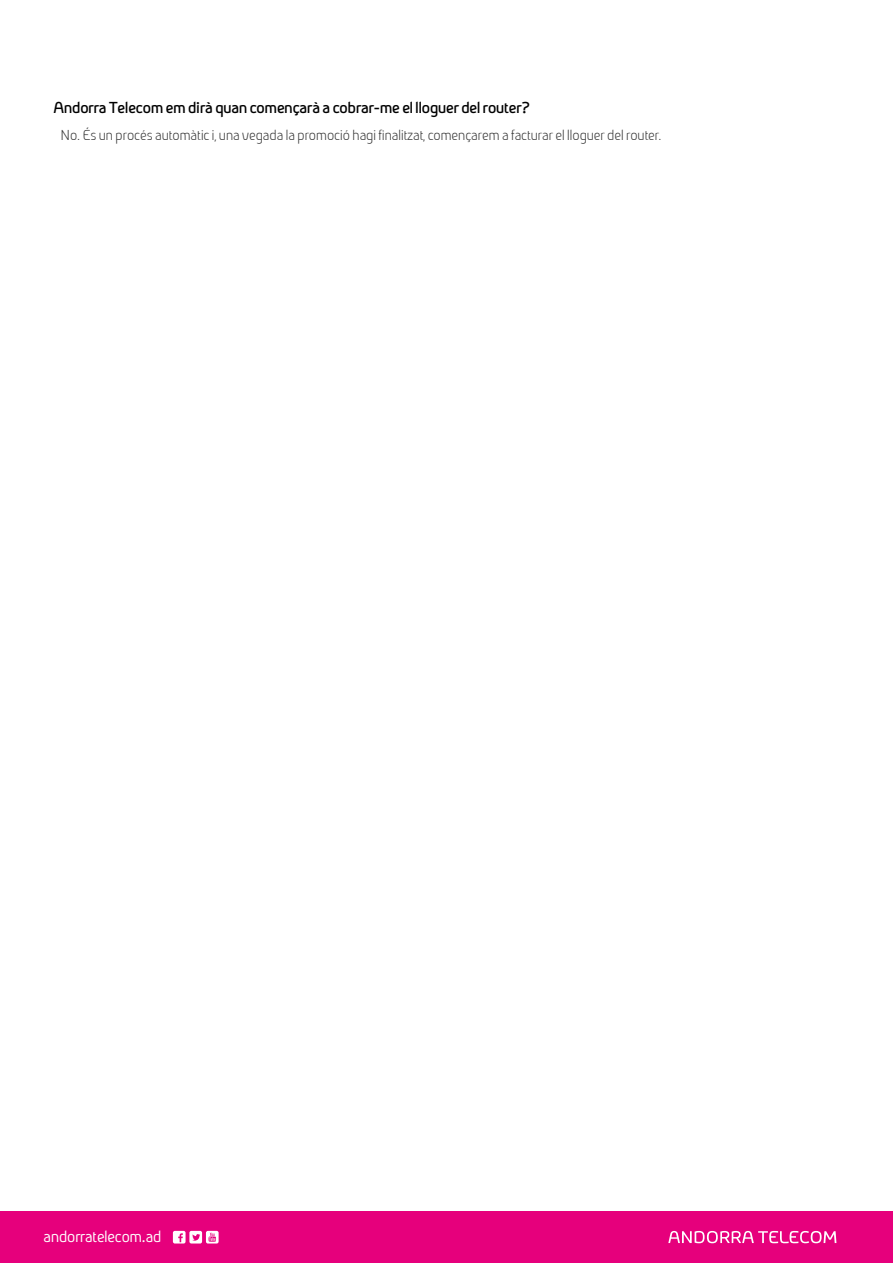
<style>
.page{position:relative;width:893px;height:1263px;background:#fff}
.page>*{position:absolute;margin:0;border:0;box-sizing:border-box;transform-origin:0 0}
.t1{font:16.65px "Pirenaica";color:#fff}
.t2{font:16.5px "Pirenaica bold";color:#000}
.t3{font:300 15px "Pirenaica";color:#333}
</style>
<div class="page">
<div style="left:0;top:1211px;width:893px;height:52px;background:#e6007c"></div>
<svg style="left:668px;top:1231px;width:168px;height:12px"></svg>
<svg style="left:173px;top:1231px;width:46px;height:12px"></svg>
<p class="t2" style="left:53px;top:99px;width:478px">Andorra Telecom em dirà quan començarà a cobrar-me el lloguer del router?</p>
<p class="t3" style="left:61px;top:128px;width:602px">No. És un procés automàtic i, una vegada la promoció hagi finalitzat, començarem a facturar el lloguer del router.</p>
<p class="t1" style="left:44px;top:1228px;width:119px">andorratelecom.ad</p>
</div>
